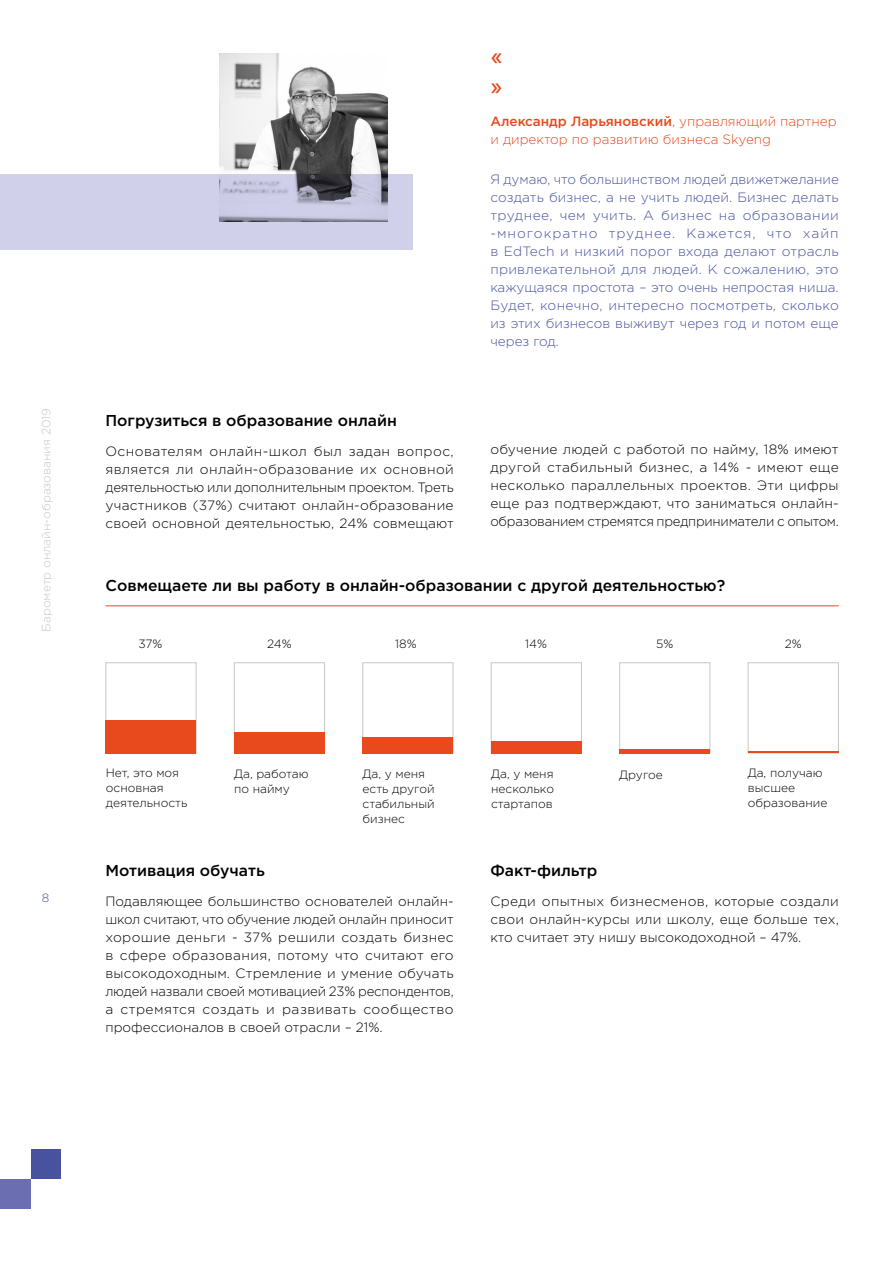
<style>
.page{position:relative;width:893px;height:1263px;background:#fff}
.page>*{position:absolute;margin:0;border:0;box-sizing:border-box;transform-origin:0 0}
.t1{font:24px/30.8px "Basis Grotesque Pro";color:#e8491d}
.t2{font:500 15.75px "Gotham Pro";color:#000}
.t3{font:300 13.5px/18px "Gotham Pro";color:#000;text-align:justify}
.t4{font:300 13.5px/18px "Gotham Pro";color:#48529f;text-align:justify}
.t5{font:300 13.5px/18px "Gotham Pro";color:#e8491d}
.t6{font:300 12px/15px "Gotham Pro";color:#000}
.t7{font:300 12px "Gotham Pro";color:#c6c6c6}
.t8{font:300 12px "Gotham Pro";color:#48529f}
.s1{font-weight:500}
</style>
<div class="page">
<hr style="left:105px;top:605px;width:734px;height:1px;background:#e8491d">
<div style="left:105px;top:662px;width:91px;height:91px;border:1px solid #c6c6c6"></div>
<div style="left:106px;top:720px;width:90px;height:33px;background:#e8491d"></div>
<div style="left:234px;top:662px;width:91px;height:91px;border:1px solid #c6c6c6"></div>
<div style="left:234px;top:732px;width:91px;height:21px;background:#e8491d"></div>
<div style="left:362px;top:662px;width:91px;height:91px;border:1px solid #c6c6c6"></div>
<div style="left:363px;top:737px;width:90px;height:16px;background:#e8491d"></div>
<div style="left:491px;top:662px;width:91px;height:91px;border:1px solid #c6c6c6"></div>
<div style="left:491px;top:741px;width:90px;height:12px;background:#e8491d"></div>
<div style="left:619px;top:662px;width:91px;height:91px;border:1px solid #c6c6c6"></div>
<hr style="left:620px;top:749px;width:90px;height:4px;background:#e8491d">
<div style="left:748px;top:662px;width:91px;height:91px;border:1px solid #c6c6c6"></div>
<hr style="left:748px;top:751px;width:90px;height:2px;background:#e8491d">
<img style="left:219px;top:54px;width:168px;height:120px">
<div style="left:0;top:174px;width:413px;height:75px;background:#d1d0ea"></div>
<div style="left:0;top:1179px;width:31px;height:30px;background:#6b6fb2"></div>
<div style="left:31px;top:1149px;width:30px;height:30px;background:#48529f"></div>
<p class="t7" style="left:40px;top:631px;width:225px;rotate:-90deg">Барометр онлайн-образования 2019</p>
<p class="t8" style="left:42px;top:891px;width:9px">8</p>
<h1 class="t1" style="left:490px;top:41px;width:14px">« »</h1>
<p class="t5" style="left:490px;top:113px;width:348px"><span class="s1">Александр Ларьяновский</span>, управляющий партнер и директор по развитию бизнеса Skyeng</p>
<p class="t2" style="left:105px;top:411px;width:293px">Погрузиться в образование онлайн</p>
<p class="t3" style="left:105px;top:443px;width:350px">Основателям онлайн-школ был задан вопрос, является ли онлайн-образование их основной деятельностью или дополнительным проектом. Треть участников (37%) считают онлайн-образование своей основной деятельностью, 24% совмещают</p>
<p class="t4" style="left:490px;top:170px;width:350px">Я думаю, что большинством людей движетжелание создать бизнес, а не учить людей. Бизнес делать труднее, чем учить. А бизнес на образовании -многократно труднее. Кажется, что хайп в EdTech и низкий порог входа делают отрасль привлекательной для людей. К сожалению, это кажущаяся простота – это очень непростая ниша.<br>Будет, конечно, интересно посмотреть, сколько из этих бизнесов выживут через год и потом еще через год.</p>
<p class="t3" style="left:490px;top:440px;width:350px">обучение людей с работой по найму, 18% имеют другой стабильный бизнес, а 14% - имеют еще несколько параллельных проектов. Эти цифры еще раз подтверждают, что заниматься онлайн&shy;образованием стремятся предприниматели с опытом.</p>
<p class="t2" style="left:105px;top:576px;width:621px">Совмещаете ли вы работу в онлайн-образовании с другой деятельностью?</p>
<p class="t6" style="left:138px;top:636px;width:25px">37%</p>
<p class="t6" style="left:267px;top:636px;width:26px">24%</p>
<p class="t6" style="left:395px;top:636px;width:23px">18%</p>
<p class="t6" style="left:525px;top:636px;width:23px">14%</p>
<p class="t6" style="left:656px;top:636px;width:19px">5%</p>
<p class="t6" style="left:785px;top:636px;width:18px">2%</p>
<p class="t6" style="left:106px;top:765px;width:83px">Нет, это моя основная деятельность</p>
<p class="t6" style="left:234px;top:766px;width:76px">Да, работаю по найму</p>
<p class="t6" style="left:363px;top:766px;width:74px">Да, у меня есть другой стабильный бизнес</p>
<p class="t6" style="left:491px;top:766px;width:64px;text-align:justify">Да, у меня несколько стартапов</p>
<p class="t6" style="left:619px;top:767px;width:45px">Другое</p>
<p class="t6" style="left:748px;top:765px;width:81px">Да, получаю высшее образование</p>
<p class="t2" style="left:105px;top:861px;width:161px">Мотивация обучать</p>
<p class="t3" style="left:105px;top:893px;width:350px">Подавляющее большинство основателей онлайн&shy;школ считают, что обучение людей онлайн приносит хорошие деньги - 37% решили создать бизнес в сфере образования, потому что считают его высокодоходным. Стремление и умение обучать людей назвали своей мотивацией 23% респондентов, а стремятся создать и развивать сообщество профессионалов в своей отрасли – 21%.</p>
<p class="t2" style="left:490px;top:861px;width:108px">Факт-фильтр</p>
<p class="t3" style="left:490px;top:893px;width:350px">Среди опытных бизнесменов, которые создали свои онлайн-курсы или школу, еще больше тех, кто считает эту нишу высокодоходной – 47%.</p>
</div>
